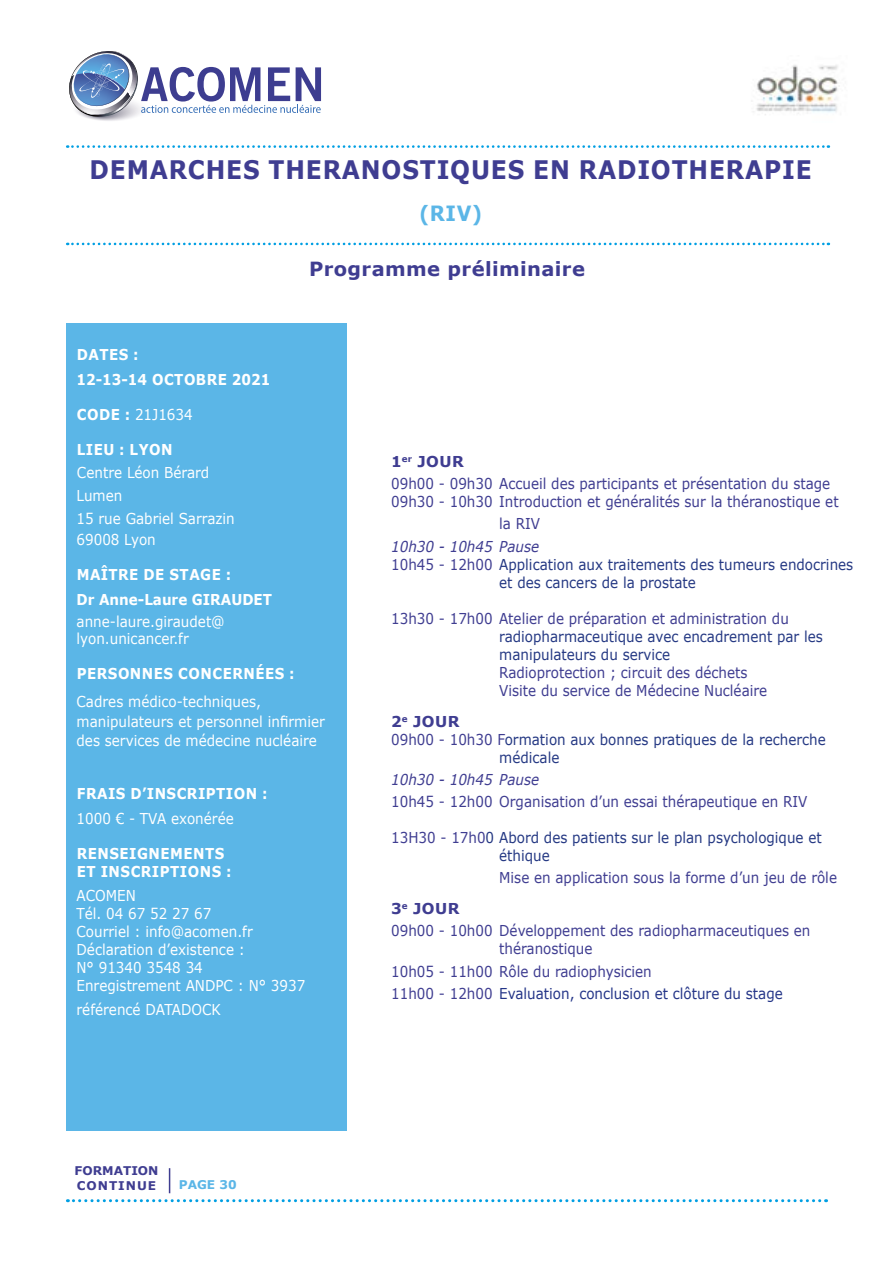
<style>
.page{position:relative;width:893px;height:1263px;background:#fff}
.page>*{position:absolute;margin:0;border:0;box-sizing:border-box;transform-origin:0 0}
.t1{font:700 25.5px "Verdana";letter-spacing:.035em;color:#3f3d91;scale:.92 1}
.t2{font:700 21px "Verdana";color:#5bb6e7;scale:.92 1}
.t3{font:700 19.5px "Verdana";letter-spacing:.02em;color:#3f3d91}
.t4{font:15px/22.2px "Verdana";color:#3f3d91;scale:.9 1}
.t5{font:15px/18px "Verdana";color:#fff;scale:.9 1}
.t6{font:15px/18px "Verdana";color:#243883;scale:.9 1}
.t7{font:700 15px/24.3px "Verdana";letter-spacing:.035em;color:#fff;scale:.9 1}
.t8{font:700 15px/24.3px "Verdana";color:#fff;scale:.9 1}
.t9{font:italic 15px "Verdana";color:#3f3d91;scale:.9 1}
.t10{font:700 15px "Verdana";color:#3f3d91}
.t11{font:700 12px/14.4px "Verdana";color:#3f3d91}
.t12{font:700 12px "Verdana";color:#5bb6e7}
.s1{font-weight:700}
.s2{color:#3f3d91}
.s3{color:#243588}
</style>
<div class="page">
<svg style="left:67px;top:1199px;width:760px;height:3px"></svg>
<svg style="left:169px;top:1168px;width:1px;height:25px"></svg>
<svg style="left:69px;top:51px;width:252px;height:70px"></svg>
<div style="left:66px;top:323px;width:281px;height:808px;background:#5bb6e7"></div>
<svg style="left:67px;top:243px;width:762px;height:2px"></svg>
<svg style="left:67px;top:145px;width:762px;height:3px"></svg>
<img style="left:753px;top:65px;width:85px;height:50px">
<h1 class="t1" style="left:90px;top:151px;width:786px">DEMARCHES THERANOSTIQUES EN RADIOTHERAPIE</h1>
<h2 class="t2" style="left:419px;top:198px;width:70px">(RIV)</h2>
<h3 class="t3" style="left:309px;top:255px;width:277px">Programme préliminaire</h3>
<p class="t7" style="left:77px;top:342px;width:217px">DATES :<br>12-13-14 OCTOBRE 2021</p>
<p class="t5" style="left:77px;top:405px;width:130px"><span class="s1">CODE :</span> 21J1634</p>
<p class="t7" style="left:77px;top:437px;width:108px">LIEU : LYON</p>
<p class="t5" style="left:77px;top:460px;width:177px;line-height:23px">Centre Léon Bérard<br>Lumen<br>15 rue Gabriel Sarrazin</p>
<p class="t5" style="left:77px;top:530px;width:90px">69008 Lyon</p>
<p class="t8" style="left:77px;top:562px;width:219px">MAÎTRE DE STAGE :<br>Dr Anne-Laure GIRAUDET</p>
<p class="t5" style="left:77px;top:613px;width:166px;line-height:16.8px">anne-laure.giraudet@ lyon.unicancer.fr</p>
<p class="t7" style="left:77px;top:661px;width:244px">PERSONNES CONCERNÉES :</p>
<p class="t5" style="left:77px;top:692px;width:277px;line-height:19.5px">Cadres médico-techniques, manipulateurs et personnel infirmier des services de médecine nucléaire</p>
<p class="t7" style="left:77px;top:781px;width:213px">FRAIS D’INSCRIPTION :</p>
<p class="t5" style="left:77px;top:809px;width:176px">1000 € - TVA exonérée</p>
<p class="t7" style="left:77px;top:844px;width:174px;line-height:18px">RENSEIGNEMENTS<br>ET INSCRIPTIONS :</p>
<p class="t5" style="left:77px;top:886px;width:256px">ACOMEN<br>Tél. 04 67 52 27 67<br>Courriel : info@acomen.fr<br>Déclaration d’existence :<br>N° 91340 3548 34<br>Enregistrement ANDPC : N° 3937</p>
<p class="t5" style="left:77px;top:1001px;width:162px">référencé DATADOCK</p>
<p class="t11" style="left:75px;top:1163px;width:86px">FORMATION<br>CONTINUE</p>
<p class="t12" style="left:179px;top:1176px;width:59px">PAGE 30</p>
<p class="t4" style="left:391px;top:450px;width:489px"><span class="s1">1</span><sup>er</sup> <span class="s1">JOUR<br></span>09h00 - 09h30 Accueil des participants et présentation du stage</p>
<p class="t4" style="left:499px;top:490px;width:379px;text-indent:-108px">09h30 - 10h30 Introduction et généralités sur la théranostique et la RIV</p>
<p class="t9" style="left:391px;top:536px;width:166px">10h30 - 10h45 Pause</p>
<p class="t6" style="left:391px;top:555px;width:515px"><span class="s2">10h45 - 12h00</span> Application aux traitements des tumeurs endocrines</p>
<p class="t6" style="left:499px;top:573px;width:220px">et des cancers de la prostate</p>
<p class="t4" style="left:391px;top:607px;width:443px">13h30 - 17h00 Atelier de préparation et administration du</p>
<p class="t6" style="left:499px;top:627px;width:361px">radiopharmaceutique avec encadrement par les manipulateurs du service</p>
<p class="t4" style="left:499px;top:663px;width:299px;line-height:18px">Radioprotection ; circuit des déchets<br>Visite du service de Médecine Nucléaire</p>
<p class="t10" style="left:391px;top:710px;width:70px">2<sup>e</sup> JOUR</p>
<p class="t6" style="left:391px;top:730px;width:484px"><span class="s2">09h00 - 10h30 F</span>ormation aux bonnes pratiques de la recherche</p>
<p class="t6" style="left:499px;top:748px;width:68px">médicale</p>
<p class="t9" style="left:391px;top:769px;width:166px">10h30 - 10h45 Pause</p>
<p class="t4" style="left:391px;top:790px;width:464px">10h45 - 12h00 Organisation d’un essai thérapeutique en RIV</p>
<p class="t6" style="left:499px;top:828px;width:360px;text-indent:-108px"><span class="s2">13H30 - 17h0</span>0 Abord des patients sur le plan psychologique et éthique</p>
<p class="t4" style="left:499px;top:866px;width:377px">Mise en application sous la forme d’un jeu de rôle</p>
<p class="t4" style="left:391px;top:897px;width:467px"><span class="s1">3</span><sup>e</sup> <span class="s1">JOUR<br></span>09h00 - 10h00 Développement des radiopharmaceutiques en</p>
<p class="t4" style="left:391px;top:937px;width:437px;text-indent:108px">théranostique<br>10h05 - 11h00 Rôle du radiophysicien<br>11h00 - 12h00 <span class="s3">Evaluation, conclusion et clôture du stage</span></p>
</div>
